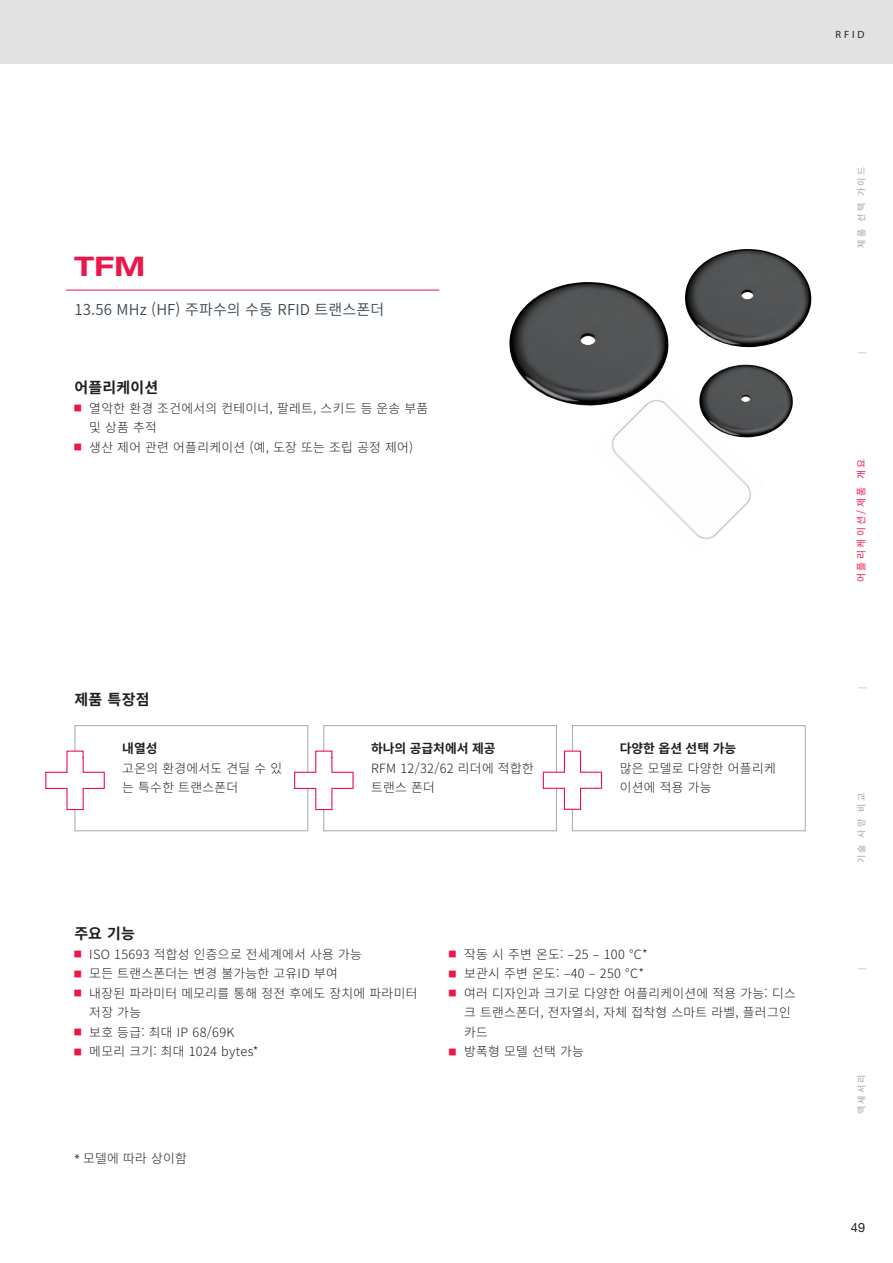
<style>
.page{position:relative;width:893px;height:1263px;background:#fff}
.page>*{position:absolute;margin:0;border:0;box-sizing:border-box;transform-origin:0 0}
.t1{font:700 expanded 27px "Helvetica Neue LT Pro";color:#ed164b}
.t2{font:600 15px "Noto Sans KR";letter-spacing:.01em;color:#3e4a53}
.t3{font:700 15px "Noto Sans KR";letter-spacing:.015em;color:#231f20}
.t4{font:300 12.75px/19.5px "Noto Sans KR";letter-spacing:.025em;color:#231f20}
.t5{font:700 12.75px "Noto Sans KR";color:#231f20}
.t6{font:12.75px "Helvetica Neue LT Pro";color:#231f20}
.t7{font:10.5px "Myriad Pro";color:#231f20}
.t8{font:9.75px "Noto Sans KR";letter-spacing:.25em;color:#ed164b}
.t9{font:500 9px "Noto Sans KR";letter-spacing:.25em;color:#b0b1b5}
.t10{font:9px "Myriad Pro";color:#b0b1b5}
.s1{font-family:"Myriad Pro";font-weight:400}
</style>
<div class="page">
<div style="left:0;top:0;width:893px;height:64px;background:#e3e2e3"></div>
<img style="left:509px;top:282px;width:160px;height:124px">
<img style="left:709px;top:365px;width:84px;height:69px">
<img style="left:685px;top:249px;width:127px;height:98px">
<img style="left:591px;top:378px;width:176px;height:161px">
<hr style="left:66px;top:290px;width:373px;height:1px;background:#ed164b">
<div style="left:74px;top:725px;width:234px;height:106px;border:1px solid #b0b1b5"></div>
<div style="left:572px;top:725px;width:234px;height:106px;border:1px solid #b0b1b5"></div>
<div style="left:323px;top:725px;width:234px;height:106px;border:1px solid #b0b1b5"></div>
<svg style="left:294px;top:750px;width:60px;height:61px"></svg>
<svg style="left:542px;top:750px;width:61px;height:60px"></svg>
<svg style="left:45px;top:750px;width:60px;height:61px"></svg>
<p class="t7" style="left:836px;top:28px;width:30px">RFID</p>
<h1 class="t1" style="left:74px;top:249px;width:72px">TFM</h1>
<p class="t2" style="left:74px;top:301px;width:311px">13.56 MHz (HF) 주파수의 수동 RFID 트랜스폰더</p>
<p class="t3" style="left:74px;top:379px;width:86px">어플리케이션</p>
<p class="t4" style="left:89px;top:398px;width:341px">열악한 환경 조건에서의 컨테이너, 팔레트, 스키드 등 운송 부품 및 상품 추적<br>생산 제어 관련 어플리케이션 (예, 도장 또는 조립 공정 제어)</p>
<p class="t3" style="left:74px;top:691px;width:77px">제품 특장점</p>
<p class="t5" style="left:122px;top:741px;width:37px">내열성</p>
<p class="t4" style="left:122px;top:759px;width:161px">고온의 환경에서도 견딜 수 있 는 특수한 트랜스폰더</p>
<p class="t5" style="left:371px;top:741px;width:126px">하나의 공급처에서 제공</p>
<p class="t4" style="left:371px;top:759px;width:164px">RFM 12/32/62 리더에 적합한 트랜스 폰더</p>
<p class="t5" style="left:620px;top:741px;width:118px">다양한 옵션 선택 가능</p>
<p class="t4" style="left:620px;top:759px;width:157px">많은 모델로 다양한 어플리케 이션에 적용 가능</p>
<p class="t3" style="left:74px;top:925px;width:62px">주요 기능</p>
<p class="t4" style="left:89px;top:944px;width:330px">ISO 15693 적합성 인증으로 전세계에서 사용 가능<br>모든 트랜스폰더는 변경 불가능한 고유ID 부여<br>내장된 파라미터 메모리를 통해 정전 후에도 장치에 파라미터 저장 가능<br>보호 등급: 최대 IP 68/69K<br>메모리 크기: 최대 1024 bytes*</p>
<p class="t4" style="left:464px;top:944px;width:333px">작동 시 주변 온도: –25 – 100 °C*<br>보관시 주변 온도: –40 – 250 °C*<br>여러 디자인과 크기로 다양한 어플리케이션에 적용 가능: 디스 크 트랜스폰더, 전자열쇠, 자체 접착형 스마트 라벨, 플러그인 카드<br>방폭형 모델 선택 가능</p>
<p class="t4" style="left:74px;top:1148px;width:114px"><span class="s1">*</span> 모델에 따라 상이함</p>
<p class="t9" style="left:857px;top:248px;width:82px;rotate:-90deg">제품 선택 가이드</p>
<p class="t10" style="left:856px;top:354px;width:4px;rotate:-90deg">|</p>
<p class="t8" style="left:856px;top:582px;width:125px;rotate:-90deg">어플리케이션/제품 개요</p>
<p class="t10" style="left:856px;top:688px;width:4px;rotate:-90deg">|</p>
<p class="t9" style="left:857px;top:863px;width:72px;rotate:-90deg">기술 사양 비교</p>
<p class="t10" style="left:856px;top:970px;width:4px;rotate:-90deg">|</p>
<p class="t9" style="left:857px;top:1114px;width:41px;rotate:-90deg">액세서리</p>
<p class="t6" style="left:851px;top:1219px;width:16px">49</p>
</div>
